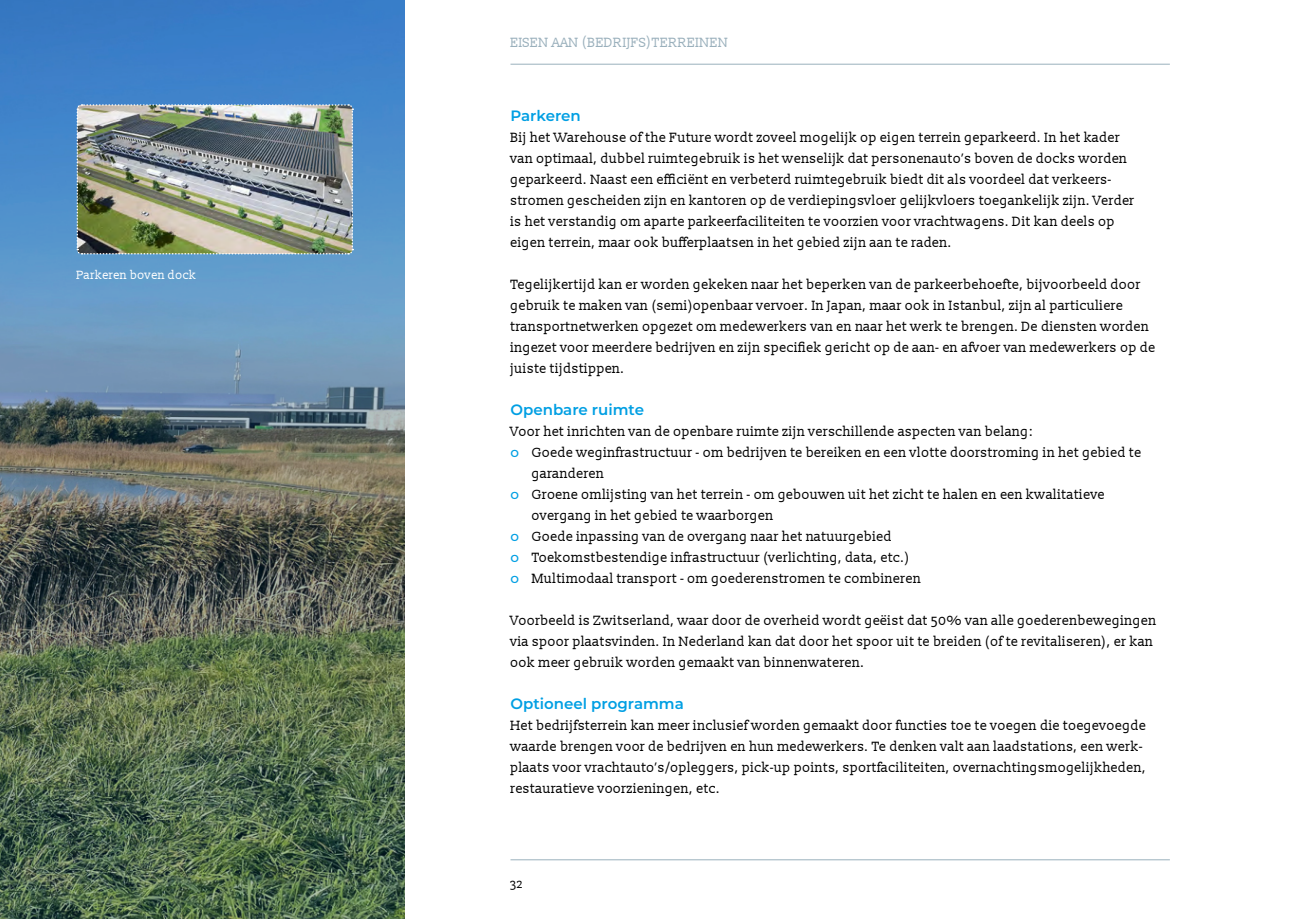
<style>
.page{position:relative;width:1289px;height:919px;background:#fff}
.page>*{position:absolute;margin:0;border:0;box-sizing:border-box;transform-origin:0 0}
.t1{font:600 15px "Montserrat";color:#009fe3}
.t2{font:13.5px/21px "Slabo 13 px";color:#000}
.t3{font:13.5px "Slabo 13 px";color:#9ab0bc}
.t4{font:12px "Slabo 13 px";color:#fff}
.t5{font:12px "Slabo 13 px";color:#000}
.s1{font-family:"Montserrat";font-weight:500;color:#009fe3}
</style>
<div class="page">
<hr style="left:510px;top:64px;width:659px;height:1px;background:#9ab0bc">
<hr style="left:510px;top:859px;width:659px;height:1px;background:#9ab0bc">
<img style="left:0;top:0;width:404px;height:918px">
<img style="left:76px;top:103px;width:278px;height:152px">
<p class="t4" style="left:77px;top:267px;width:121px">Parkeren boven dock</p>
<p class="t3" style="left:510px;top:34px;width:219px">EISEN AAN (BEDRIJFS)TERREINEN</p>
<p class="t1" style="left:510px;top:105px;width:72px">Parkeren</p>
<p class="t2" style="left:510px;top:126px;width:626px">Bij het Warehouse of the Future wordt zoveel mogelijk op eigen terrein geparkeerd. In het kader van optimaal, dubbel ruimtegebruik is het wenselijk dat personenauto’s boven de docks worden geparkeerd. Naast een efficiënt en verbeterd ruimtegebruik biedt dit als voordeel dat verkeers&shy;stromen gescheiden zijn en kantoren op de verdiepingsvloer gelijkvloers toegankelijk zijn. Verder is het verstandig om aparte parkeerfaciliteiten te voorzien voor vrachtwagens. Dit kan deels op eigen terrein, maar ook bufferplaatsen in het gebied zijn aan te raden.</p>
<p class="t2" style="left:510px;top:273px;width:646px">Tegelijkertijd kan er worden gekeken naar het beperken van de parkeerbehoefte, bijvoorbeeld door gebruik te maken van (semi)openbaar vervoer. In Japan, maar ook in Istanbul, zijn al particuliere transportnetwerken opgezet om medewerkers van en naar het werk te brengen. De diensten worden ingezet voor meerdere bedrijven en zijn specifiek gericht op de aan- en afvoer van medewerkers op de juiste tijdstippen.</p>
<p class="t1" style="left:510px;top:399px;width:135px">Openbare ruimte</p>
<p class="t2" style="left:510px;top:420px;width:524px">Voor het inrichten van de openbare ruimte zijn verschillende aspecten van belang:</p>
<p class="t2" style="left:510px;top:441px;width:632px"><span class="s1">o</span> Goede weginfrastructuur - om bedrijven te bereiken en een vlotte doorstroming in het gebied te</p>
<p class="t2" style="left:531px;top:462px;width:74px">garanderen</p>
<p class="t2" style="left:510px;top:483px;width:596px"><span class="s1">o</span> Groene omlijsting van het terrein - om gebouwen uit het zicht te halen en een kwalitatieve</p>
<p class="t2" style="left:531px;top:504px;width:243px">overgang in het gebied te waarborgen</p>
<p class="t2" style="left:510px;top:525px;width:383px"><span class="s1">o</span> Goede inpassing van de overgang naar het natuurgebied</p>
<p class="t2" style="left:510px;top:546px;width:401px"><span class="s1">o</span> Toekomstbestendige infrastructuur (verlichting, data, etc.)</p>
<p class="t2" style="left:510px;top:567px;width:412px"><span class="s1">o</span> Multimodaal transport - om goederenstromen te combineren</p>
<p class="t2" style="left:510px;top:609px;width:647px">Voorbeeld is Zwitserland, waar door de overheid wordt geëist dat 50% van alle goederenbewegingen via spoor plaatsvinden. In Nederland kan dat door het spoor uit te breiden (of te revitaliseren), er kan ook meer gebruik worden gemaakt van binnenwateren.</p>
<p class="t1" style="left:510px;top:693px;width:175px">Optioneel programma</p>
<p class="t2" style="left:510px;top:714px;width:637px">Het bedrijfsterrein kan meer inclusief worden gemaakt door functies toe te voegen die toegevoegde waarde brengen voor de bedrijven en hun medewerkers. Te denken valt aan laadstations, een werk&shy;plaats voor vrachtauto’s/opleggers, pick-up points, sportfaciliteiten, overnachtingsmogelijkheden, restauratieve voorzieningen, etc.</p>
<p class="t5" style="left:510px;top:875px;width:14px">32</p>
</div>
